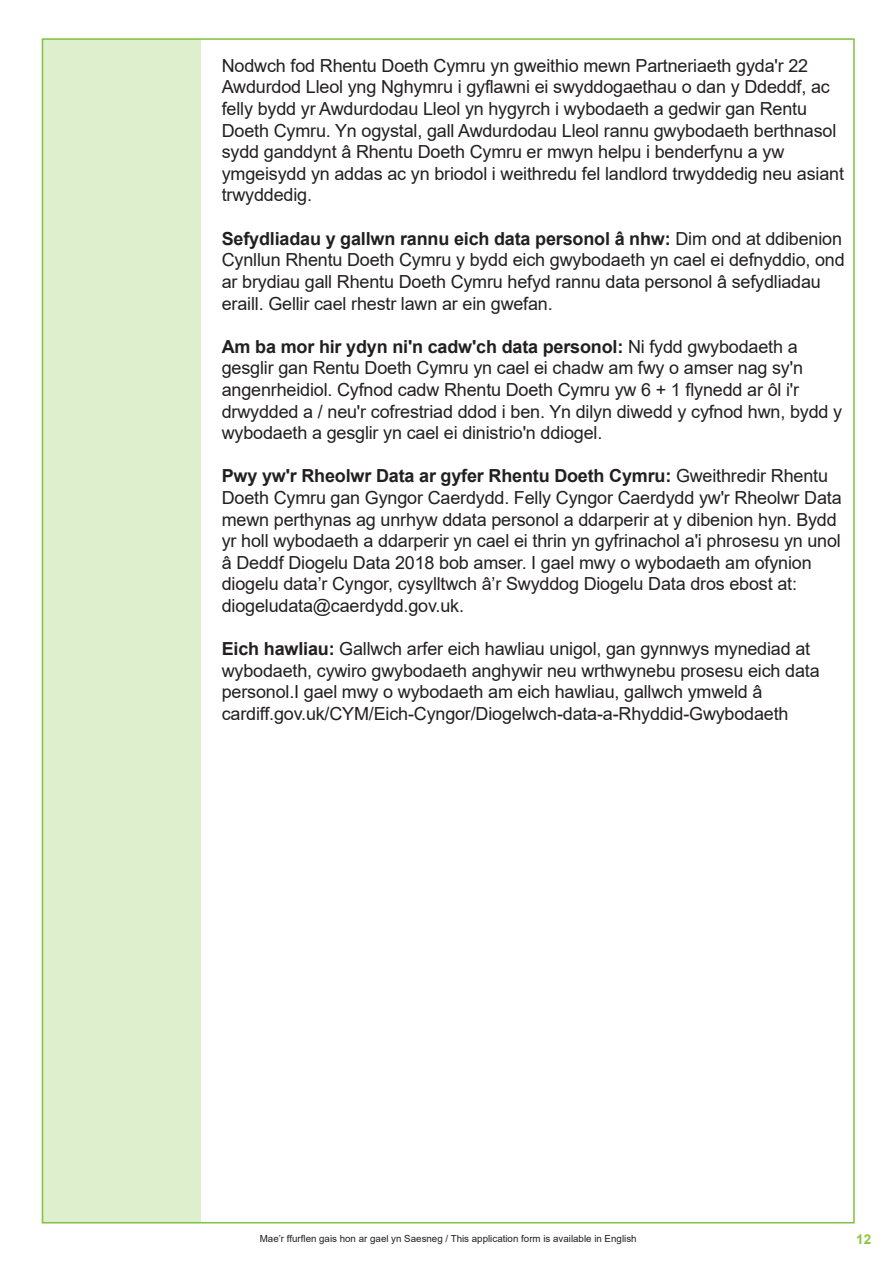
<style>
.page{position:relative;width:893px;height:1263px;background:#fff}
.page>*{position:absolute;margin:0;border:0;box-sizing:border-box;transform-origin:0 0}
.t1{font:18px/21.6px "Arial";letter-spacing:-.01em;color:#231f20}
.t2{font:700 13.5px "Arial";color:#8bc63e}
.t3{font:9.75px "Arial";color:#231f20}
.s1{font-weight:700}
</style>
<div class="page">
<div style="left:42px;top:39px;width:158px;height:1184px;background:#ddefcc"></div>
<p class="t1" style="left:222px;top:55px;width:624px">Nodwch fod Rhentu Doeth Cymru yn gweithio mewn Partneriaeth gyda'r 22<br>Awdurdod Lleol yng Nghymru i gyflawni ei swyddogaethau o dan y Ddeddf, ac felly bydd yr Awdurdodau Lleol yn hygyrch i wybodaeth a gedwir gan Rentu Doeth Cymru. Yn ogystal, gall Awdurdodau Lleol rannu gwybodaeth berthnasol sydd ganddynt â Rhentu Doeth Cymru er mwyn helpu i benderfynu a yw ymgeisydd yn addas ac yn briodol i weithredu fel landlord trwyddedig neu asiant trwyddedig.</p>
<p class="t1" style="left:222px;top:227px;width:624px"><span class="s1">Sefydliadau y gallwn rannu eich data personol â nhw:</span> Dim ond at ddibenion Cynllun Rhentu Doeth Cymru y bydd eich gwybodaeth yn cael ei defnyddio, ond ar brydiau gall Rhentu Doeth Cymru hefyd rannu data personol â sefydliadau eraill. Gellir cael rhestr lawn ar ein gwefan.</p>
<p class="t1" style="left:222px;top:335px;width:622px"><span class="s1">Am ba mor hir ydyn ni'n cadw'ch data personol:</span> Ni fydd gwybodaeth a gesglir gan Rentu Doeth Cymru yn cael ei chadw am fwy o amser nag sy'n angenrheidiol. Cyfnod cadw Rhentu Doeth Cymru yw 6 + 1 flynedd ar ôl i'r drwydded a / neu'r cofrestriad ddod i ben. Yn dilyn diwedd y cyfnod hwn, bydd y wybodaeth a gesglir yn cael ei dinistrio'n ddiogel.</p>
<p class="t1" style="left:222px;top:465px;width:621px"><span class="s1">Pwy yw'r Rheolwr Data ar gyfer Rhentu Doeth Cymru:</span> Gweithredir Rhentu Doeth Cymru gan Gyngor Caerdydd. Felly Cyngor Caerdydd yw'r Rheolwr Data mewn perthynas ag unrhyw ddata personol a ddarperir at y dibenion hyn. Bydd yr holl wybodaeth a ddarperir yn cael ei thrin yn gyfrinachol a'i phrosesu yn unol â Deddf Diogelu Data 2018 bob amser. I gael mwy o wybodaeth am ofynion diogelu data’r Cyngor, cysylltwch â’r Swyddog Diogelu Data dros ebost at: diogeludata@caerdydd.gov.uk.</p>
<p class="t1" style="left:222px;top:638px;width:599px"><span class="s1">Eich hawliau:</span> Gallwch arfer eich hawliau unigol, gan gynnwys mynediad at wybodaeth, cywiro gwybodaeth anghywir neu wrthwynebu prosesu eich data personol.I gael mwy o wybodaeth am eich hawliau, gallwch ymweld â cardiff.gov.uk/CYM/Eich-Cyngor/Diogelwch-data-a-Rhyddid-Gwybodaeth</p>
<p class="t3" style="left:260px;top:1232px;width:378px">Mae’r ffurflen gais hon ar gael yn Saesneg / This application form is available in English</p>
<p class="t2" style="left:856px;top:1230px;width:17px">12</p>
</div>
